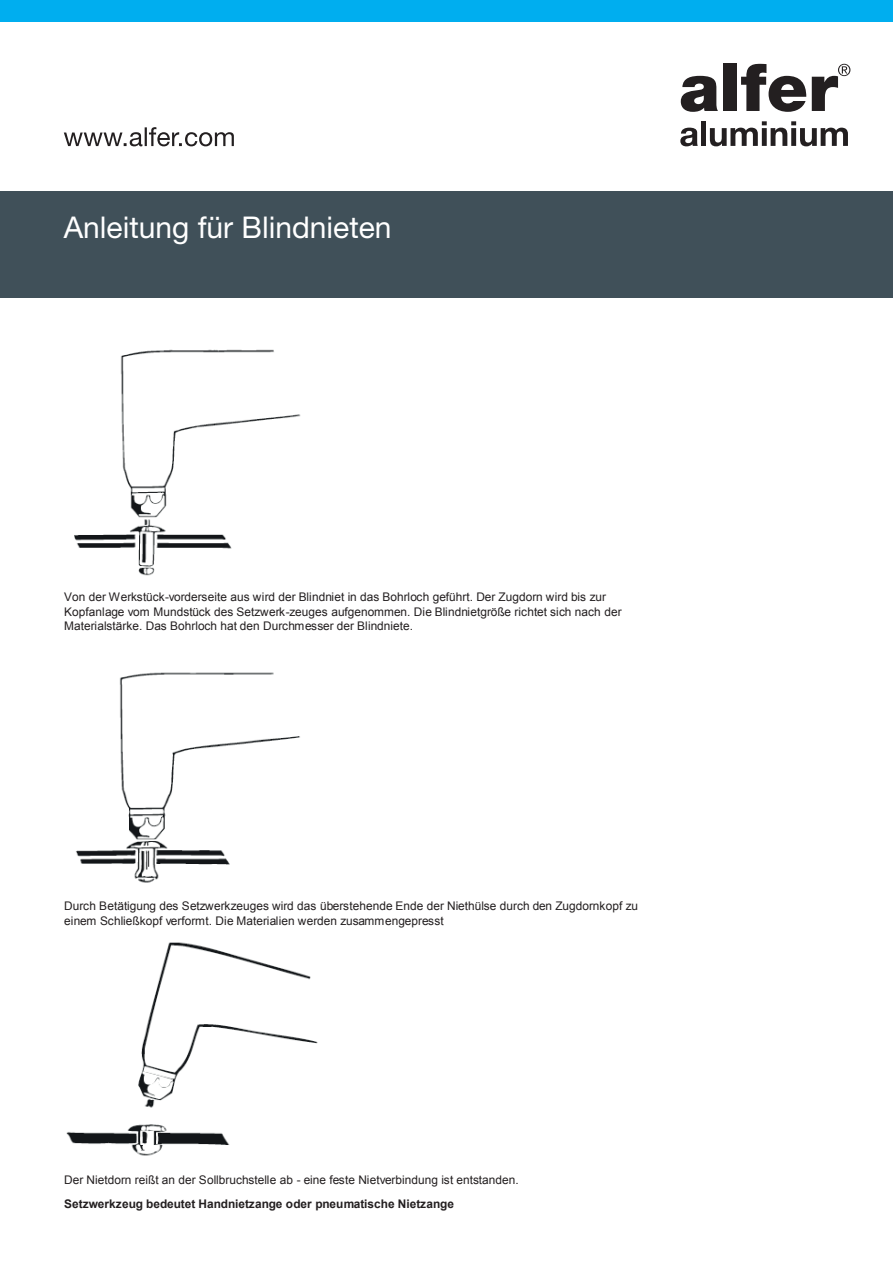
<style>
.page{position:relative;width:893px;height:1263px;background:#fff}
.page>*{position:absolute;margin:0;border:0;box-sizing:border-box;transform-origin:0 0}
.t1{font:30px "Helvetica Neue LT Pro";color:#fff}
.t2{font:11.85px/14.7px "Arial";letter-spacing:.005em;color:#231f20}
.t3{font:700 11.85px "Arial";color:#231f20}
</style>
<div class="page">
<div style="left:0;top:0;width:893px;height:21px;background:#00aeef"></div>
<svg style="left:64px;top:127px;width:170px;height:19px"></svg>
<svg style="left:681px;top:76px;width:37px;height:36px"></svg>
<div style="left:724px;top:64px;width:13px;height:47px;background:#231f20"></div>
<svg style="left:741px;top:64px;width:65px;height:48px"></svg>
<svg style="left:812px;top:64px;width:38px;height:47px"></svg>
<svg style="left:680px;top:128px;width:18px;height:18px"></svg>
<div style="left:701px;top:121px;width:5px;height:25px;background:#231f20"></div>
<svg style="left:710px;top:121px;width:138px;height:25px"></svg>
<div style="left:0;top:191px;width:893px;height:107px;background:#405059"></div>
<img style="left:74px;top:349px;width:227px;height:227px">
<img style="left:76px;top:672px;width:224px;height:211px">
<img style="left:66px;top:942px;width:252px;height:214px">
<h1 class="t1" style="left:64px;top:209px;width:329px">Anleitung für Blindnieten</h1>
<p class="t2" style="left:64px;top:589px;width:559px">Von der Werkstück-vorderseite aus wird der Blindniet in das Bohrloch geführt. Der Zugdorn wird bis zur<br>Kopfanlage vom Mundstück des Setzwerk-zeuges aufgenommen. Die Blindnietgröße richtet sich nach der<br>Materialstärke. Das Bohrloch hat den Durchmesser der Blindniete.</p>
<p class="t2" style="left:64px;top:898px;width:575px">Durch Betätigung des Setzwerkzeuges wird das überstehende Ende der Niethülse durch den Zugdornkopf zu einem Schließkopf verformt. Die Materialien werden zusammengepresst</p>
<p class="t2" style="left:64px;top:1172px;width:456px">Der Nietdorn reißt an der Sollbruchstelle ab - eine feste Nietverbindung ist entstanden.</p>
<p class="t3" style="left:64px;top:1196px;width:391px">Setzwerkzeug bedeutet Handnietzange oder pneumatische Nietzange</p>
</div>
